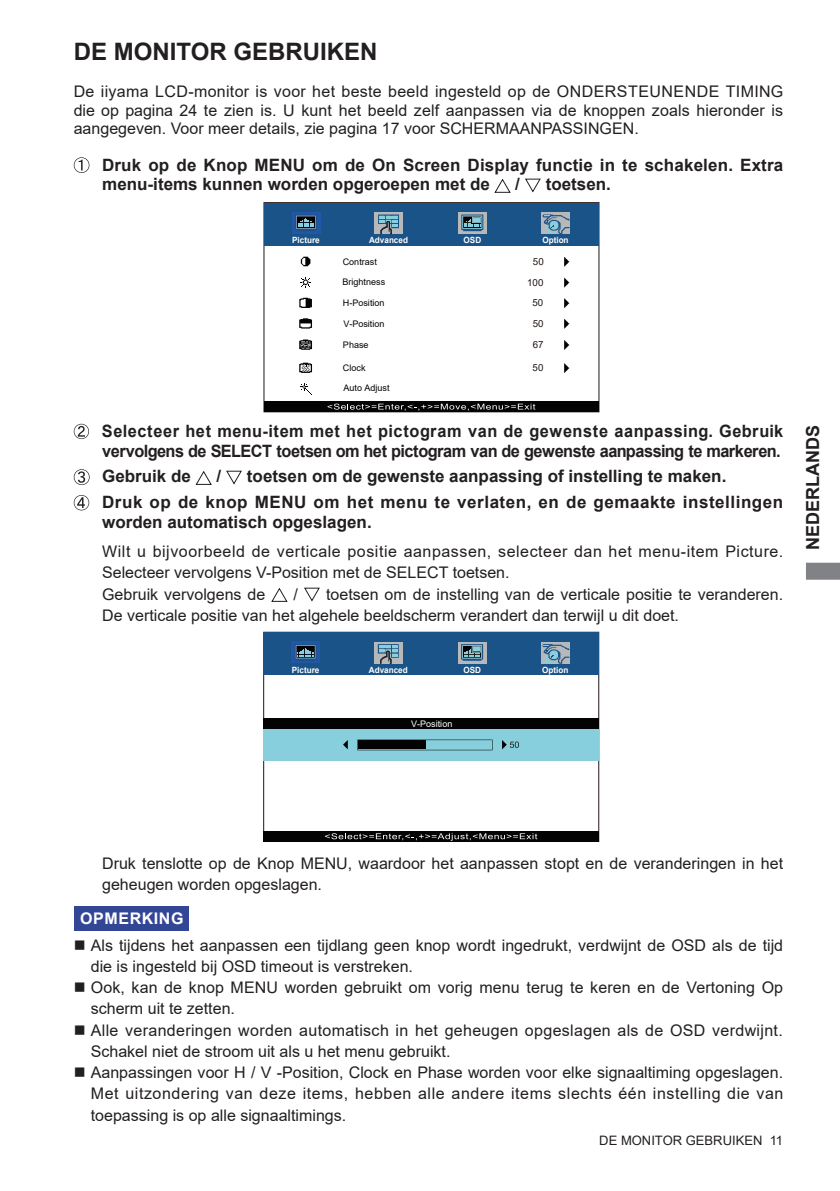
<style>
.page{position:relative;width:840px;height:1191px;background:#fff}
.page>*{position:absolute;margin:0;border:0;box-sizing:border-box;transform-origin:0 0}
.t1{font:700 24px "Arial";color:#231f20}
.t2{font:700 18px "Arial";color:#231f20}
.t3{font:700 17px/19.8px "Arial";color:#231f20}
.t4{font:700 17px/19.8px "Arial";color:#231f20;scale:.96 1}
.t5{font:700 17px/25.6px "Arial";letter-spacing:.03em;color:#231f20}
.t6{font:16px/21.2px "Arial";color:#231f20}
.t7{font:16px/21.2px "Arial";letter-spacing:.035em;color:#231f20}
.t8{font:16px/21.2px "Arial";letter-spacing:.02em;color:#231f20}
.t9{font:700 16px "Arial";letter-spacing:.035em;color:#fff}
.t10{font:13px "Arial";color:#231f20}
.t11{font:9.8px/20.4px "Arial";color:#211613;text-align:center}
.t12{font:9px "Arial";color:#030303}
.t13{font:9px "Arial";color:#fff}
.t14{font:700 8.6px "Arial";color:#fff;scale:.95 1}
</style>
<div class="page">
<svg style="left:806px;top:562px;width:33px;height:18px"></svg>
<svg style="left:74px;top:157px;width:15px;height:16px"></svg>
<svg style="left:494px;top:179px;width:16px;height:14px"></svg>
<svg style="left:525px;top:179px;width:15px;height:13px"></svg>
<svg style="left:74px;top:424px;width:15px;height:15px"></svg>
<svg style="left:74px;top:469px;width:15px;height:16px"></svg>
<svg style="left:196px;top:471px;width:15px;height:14px"></svg>
<svg style="left:226px;top:471px;width:16px;height:13px"></svg>
<svg style="left:74px;top:495px;width:15px;height:15px"></svg>
<svg style="left:271px;top:588px;width:16px;height:14px"></svg>
<svg style="left:304px;top:587px;width:16px;height:14px"></svg>
<div style="left:74px;top:906px;width:114px;height:25px;background:#334595"></div>
<div style="left:264px;top:203px;width:334px;height:42px;background:#1a5387"></div>
<div style="left:374px;top:213px;width:28px;height:21px;background:#b7b8ba"></div>
<svg style="left:378px;top:214px;width:21px;height:20px"></svg>
<div style="left:458px;top:212px;width:28px;height:22px;background:linear-gradient(to right,#b7b8ba,#b7b8ba)"></div>
<svg style="left:461px;top:214px;width:22px;height:17px"></svg>
<div style="left:540px;top:213px;width:29px;height:21px;background:#b7b8ba"></div>
<svg style="left:542px;top:214px;width:27px;height:20px"></svg>
<svg style="left:300px;top:383px;width:11px;height:11px"></svg>
<svg style="left:301px;top:257px;width:9px;height:9px"></svg>
<svg style="left:300px;top:277px;width:11px;height:11px"></svg>
<svg style="left:299px;top:298px;width:13px;height:10px"></svg>
<svg style="left:299px;top:318px;width:13px;height:10px"></svg>
<svg style="left:299px;top:339px;width:13px;height:11px"></svg>
<svg style="left:299px;top:363px;width:13px;height:10px"></svg>
<div style="left:291px;top:212px;width:29px;height:22px;background:#2256a6"></div>
<svg style="left:295px;top:214px;width:22px;height:17px"></svg>
<svg style="left:564px;top:257px;width:5px;height:9px"></svg>
<svg style="left:564px;top:278px;width:5px;height:9px"></svg>
<svg style="left:564px;top:298px;width:5px;height:10px"></svg>
<svg style="left:564px;top:319px;width:5px;height:9px"></svg>
<svg style="left:564px;top:340px;width:5px;height:10px"></svg>
<svg style="left:564px;top:363px;width:5px;height:10px"></svg>
<div style="left:264px;top:401px;width:334px;height:11px;background:#030303"></div>
<svg style="left:327px;top:403px;width:208px;height:8px"></svg>
<div style="left:263px;top:632px;width:335px;height:43px;background:#1a5387"></div>
<div style="left:263px;top:718px;width:335px;height:43px;background:#87cfdc"></div>
<div style="left:263px;top:718px;width:335px;height:11px;background:#030303"></div>
<div style="left:263px;top:831px;width:335px;height:10px;background:#030303"></div>
<div style="left:374px;top:642px;width:28px;height:22px;background:#b7b8ba"></div>
<svg style="left:377px;top:644px;width:21px;height:20px"></svg>
<div style="left:457px;top:642px;width:29px;height:21px;background:#b7b8ba"></div>
<svg style="left:461px;top:644px;width:22px;height:17px"></svg>
<div style="left:540px;top:642px;width:29px;height:22px;background:#b7b8ba"></div>
<svg style="left:542px;top:644px;width:27px;height:20px"></svg>
<div style="left:291px;top:641px;width:29px;height:22px;background:#2256a6"></div>
<svg style="left:294px;top:644px;width:22px;height:17px"></svg>
<svg style="left:325px;top:833px;width:212px;height:8px"></svg>
<svg style="left:357px;top:739px;width:135px;height:11px"></svg>
<div style="left:358px;top:741px;width:68px;height:8px;background:#030303"></div>
<svg style="left:343px;top:740px;width:4px;height:9px"></svg>
<svg style="left:502px;top:740px;width:16px;height:9px"></svg>
<h1 class="t1" style="left:74px;top:35px;width:305px">DE MONITOR GEBRUIKEN</h1>
<p class="t6" style="left:74px;top:82px;width:710px;line-height:18.4px;text-align:justify">De iiyama LCD-monitor is voor het beste beeld ingesteld op de ONDERSTEUNENDE TIMING die op pagina 24 te zien is. U kunt het beeld zelf aanpassen via de knoppen zoals hieronder is aangegeven. Voor meer details, zie pagina 17 voor SCHERMAANPASSINGEN.</p>
<p class="t3" style="left:102px;top:155px;width:682px">Druk op de Knop MENU om de On Screen Display functie in te schakelen. Extra menu-items kunnen worden opgeroepen met de</p>
<p class="t3" style="left:515px;top:175px;width:6px">/</p>
<p class="t3" style="left:545px;top:175px;width:67px">toetsen.</p>
<p class="t14" style="left:292px;top:234px;width:31px">Picture</p>
<p class="t14" style="left:369px;top:234px;width:42px">Advanced</p>
<p class="t14" style="left:463px;top:234px;width:20px">OSD</p>
<p class="t14" style="left:542px;top:234px;width:29px">Option</p>
<p class="t11" style="left:527px;top:272px;width:18px">100<br>50<br>50</p>
<p class="t11" style="left:532px;top:334px;width:12px">67</p>
<p class="t11" style="left:532px;top:358px;width:12px">50</p>
<p class="t11" style="left:532px;top:251px;width:12px">50</p>
<p class="t12" style="left:342px;top:255px;width:36px">Contrast</p>
<p class="t12" style="left:342px;top:276px;width:44px">Brightness</p>
<p class="t12" style="left:343px;top:297px;width:43px">H-Position</p>
<p class="t12" style="left:343px;top:317px;width:43px">V-Position</p>
<p class="t12" style="left:343px;top:339px;width:27px">Phase</p>
<p class="t12" style="left:343px;top:361px;width:24px">Clock</p>
<p class="t12" style="left:343px;top:382px;width:48px">Auto Adjust</p>
<p class="t4" style="left:102px;top:421px;width:711px">Selecteer het menu-item met het pictogram van de gewenste aanpassing. Gebruik vervolgens de SELECT toetsen om het pictogram van de gewenste aanpassing te markeren.</p>
<p class="t3" style="left:102px;top:467px;width:90px">Gebruik de</p>
<p class="t3" style="left:216px;top:467px;width:6px">/</p>
<p class="t5" style="left:102px;top:464px;width:682px;text-indent:145px">toetsen om de gewenste aanpassing of instelling te maken.<br>Druk op de knop MENU om het menu te verlaten, en de gemaakte instellingen</p>
<p class="t3" style="left:102px;top:512px;width:271px">worden automatisch opgeslagen.</p>
<p class="t7" style="left:102px;top:541px;width:682px">Wilt u bijvoorbeeld de verticale positie aanpassen, selecteer dan het menu-item Picture.<br>Selecteer vervolgens V-Position met de SELECT toetsen.<br>Gebruik vervolgens de</p>
<p class="t6" style="left:293px;top:583px;width:6px">/</p>
<p class="t6" style="left:102px;top:583px;width:682px;text-indent:224px">toetsen om de instelling van de verticale positie te veranderen.<br>De verticale positie van het algehele beeldscherm verandert dan terwijl u dit doet.</p>
<p class="t14" style="left:292px;top:663px;width:31px">Picture</p>
<p class="t14" style="left:368px;top:663px;width:42px">Advanced</p>
<p class="t14" style="left:463px;top:664px;width:20px">OSD</p>
<p class="t14" style="left:542px;top:663px;width:29px">Option</p>
<p class="t13" style="left:411px;top:717px;width:43px">V-Position</p>
<p class="t2" style="left:799px;top:550px;width:126px;rotate:-90deg">NEDERLANDS</p>
<p class="t6" style="left:102px;top:852px;width:682px">Druk tenslotte op de Knop MENU, waardoor het aanpassen stopt en de veranderingen in het geheugen worden opgeslagen.</p>
<p class="t9" style="left:80px;top:907px;width:105px">OPMERKING</p>
<p class="t6" style="left:91px;top:934px;width:693px;text-indent:-17px">■ Als tijdens het aanpassen een tijdlang geen knop wordt ingedrukt, verdwijnt de OSD als de tijd die is ingesteld bij OSD timeout is verstreken.</p>
<p class="t6" style="left:91px;top:976px;width:693px;text-indent:-17px">■ Ook, kan de knop MENU worden gebruikt om vorig menu terug te keren en de Vertoning Op scherm uit te zetten.</p>
<p class="t8" style="left:91px;top:1019px;width:693px;text-indent:-17px">■ Alle veranderingen worden automatisch in het geheugen opgeslagen als de OSD verdwijnt.<br>Schakel niet de stroom uit als u het menu gebruikt.</p>
<p class="t6" style="left:91px;top:1061px;width:693px;text-align:justify;text-indent:-17px">■ Aanpassingen voor H / V -Position, Clock en Phase worden voor elke signaaltiming opgeslagen.<br>Met uitzondering van deze items, hebben alle andere items slechts één instelling die van toepassing is op alle signaaltimings.</p>
<p class="t10" style="left:599px;top:1131px;width:185px">DE MONITOR GEBRUIKEN 11</p>
</div>
